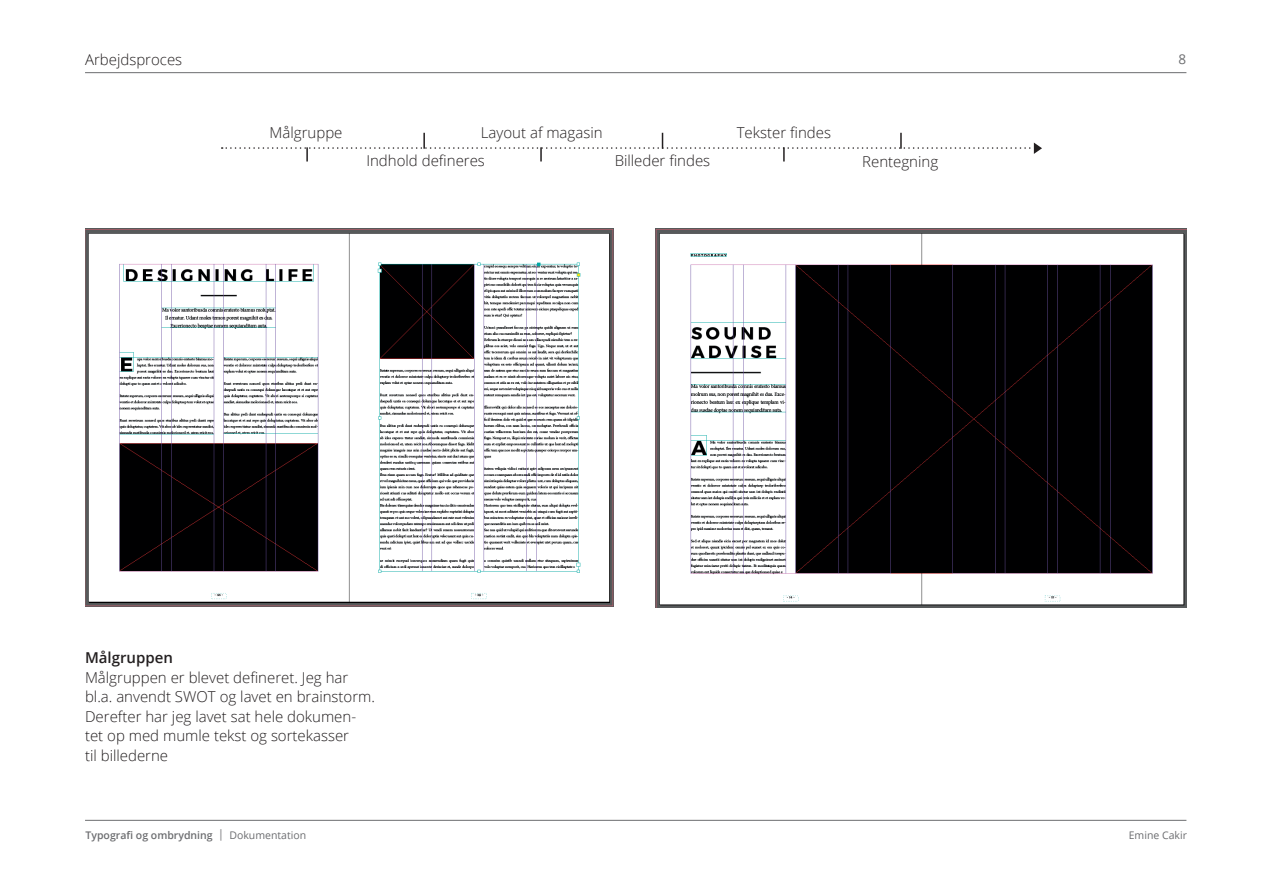
<style>
.page{position:relative;width:1263px;height:893px;background:#fff}
.page>*{position:absolute;margin:0;border:0;box-sizing:border-box;transform-origin:0 0}
.t1{font:300 15px/19.5px "Open Sans";color:#231f20}
.t2{font:600 15px "Open Sans";color:#231f20}
.t3{font:13.5px "Open Sans";color:#6c6d70}
.t4{font:600 10.5px "Open Sans";color:#6c6d70}
.t5{font:10.5px "Open Sans";color:#6c6d70}
.s1{font-weight:400;font-size:11.55px}
.s2{font-weight:400}
</style>
<div class="page">
<hr style="left:85px;top:820px;width:1101px;height:1px;background:#6c6d70">
<hr style="left:85px;top:72px;width:1101px;height:1px;background:#6c6d70">
<svg style="left:222px;top:133px;width:820px;height:29px"></svg>
<img style="left:85px;top:228px;width:529px;height:378px">
<img style="left:655px;top:229px;width:531px;height:378px">
<p class="t1" style="left:85px;top:50px;width:99px">Arbejdsproces</p>
<p class="t1" style="left:270px;top:123px;width:74px">Målgruppe</p>
<p class="t1" style="left:481px;top:123px;width:123px">Layout af magasin</p>
<p class="t1" style="left:737px;top:123px;width:96px">Tekster findes</p>
<p class="t1" style="left:366px;top:151px;width:120px">Indhold defineres</p>
<p class="t1" style="left:615px;top:151px;width:97px">Billeder findes</p>
<p class="t1" style="left:862px;top:151px;width:78px">Rentegning</p>
<p class="t2" style="left:85px;top:647px;width:89px">Målgruppen</p>
<p class="t1" style="left:85px;top:667px;width:292px">Målgruppen er blevet defineret. Jeg har bl.a. anvendt SWOT og lavet en brainstorm.<br>Derefter har jeg lavet sat hele dokumen&shy;tet op med mumle tekst og sortekasser<br>til billederne</p>
<p class="t3" style="left:1178px;top:50px;width:9px">8</p>
<p class="t4" style="left:85px;top:828px;width:222px">Typografi og ombrydning <span class="s1">|</span> <span class="s2">Dokumentation</span></p>
<p class="t5" style="left:1129px;top:828px;width:60px">Emine Cakir</p>
</div>
